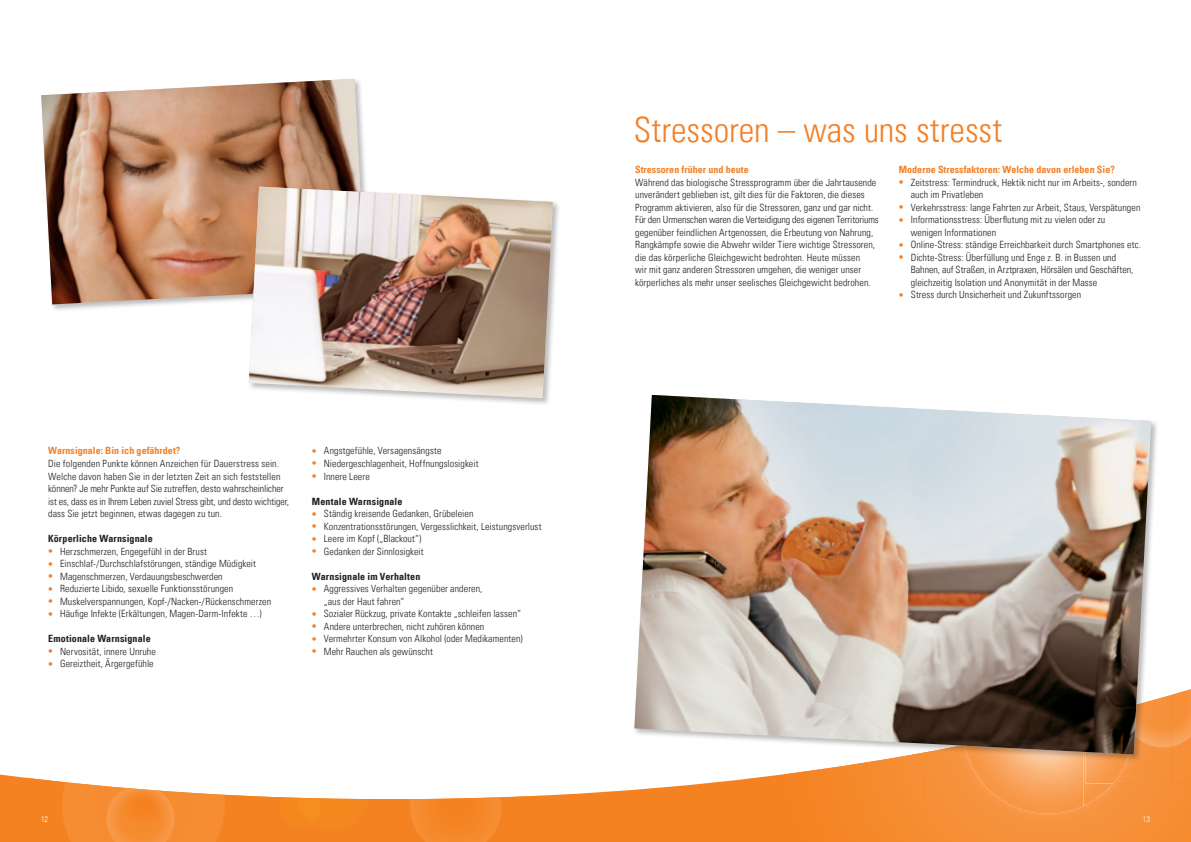
<style>
.page{position:relative;width:1191px;height:842px;background:#fff}
.page>*{position:absolute;margin:0;border:0;box-sizing:border-box;transform-origin:0 0}
.t1{font:35px "Univers Com 47 Light Cond";color:#f48026}
.t2{font:10px/12.5px "Univers Com 47 Light Cond";letter-spacing:.01em;color:#231f20}
.t3{font:10px "Univers Com 67 Bold Cond";letter-spacing:.005em;color:#f48026}
.t4{font:10px "Univers Com 67 Bold Cond";letter-spacing:.01em;color:#231f20}
.t5{font:8px "Univers Com 47 Light Cond";color:#fff}
</style>
<div class="page">
<svg style="left:0;top:774px;width:784px;height:68px;fill:#f58220"></svg>
<svg style="left:784px;top:762px;width:407px;height:80px;background:#f58d33"></svg>
<div style="left:924px;top:762px;width:71px;height:80px;background:#f69038"></div>
<div style="left:995px;top:783px;width:176px;height:59px;background:#f6923b"></div>
<img style="left:964px;top:762px;width:119px;height:52px">
<img style="left:1083px;top:762px;width:30px;height:44px">
<img style="left:1171px;top:689px;width:20px;height:94px">
<img style="left:1133px;top:695px;width:38px;height:88px">
<img style="left:1085px;top:762px;width:48px;height:21px">
<img style="left:26px;top:778px;width:45px;height:64px">
<img style="left:210px;top:794px;width:34px;height:48px">
<img style="left:405px;top:796px;width:132px;height:46px">
<img style="left:71px;top:783px;width:139px;height:59px">
<img style="left:244px;top:796px;width:113px;height:46px">
<div style="left:357px;top:799px;width:48px;height:43px;background:#f58220"></div>
<img style="left:261px;top:796px;width:1px;height:46px">
<div style="left:633px;top:393px;width:525px;height:369px;background:#231f20;opacity:.3"></div>
<img style="left:634px;top:395px;width:517px;height:359px">
<div style="left:40px;top:77px;width:333px;height:235px;background:#231f20;opacity:.3"></div>
<img style="left:41px;top:79px;width:324px;height:225px">
<div style="left:247px;top:185px;width:313px;height:221px;background:#231f20;opacity:.3"></div>
<img style="left:249px;top:187px;width:304px;height:211px">
<h1 class="t1" style="left:634px;top:109px;width:370px">Stressoren – was uns stresst</h1>
<p class="t3" style="left:48px;top:445px;width:134px">Warnsignale: Bin ich gefährdet?</p>
<p class="t2" style="left:48px;top:457px;width:242px">Die folgenden Punkte können Anzeichen für Dauerstress sein.<br>Welche davon haben Sie in der letzten Zeit an sich feststellen können? Je mehr Punkte auf Sie zutreffen, desto wahrscheinlicher ist es, dass es in Ihrem Leben zuviel Stress gibt, und desto wichtiger, dass Sie jetzt beginnen, etwas dagegen zu tun.</p>
<p class="t4" style="left:48px;top:532px;width:106px">Körperliche Warnsignale</p>
<p class="t2" style="left:60px;top:545px;width:213px">Herzschmerzen, Engegefühl in der Brust Einschlaf-/Durchschlafstörungen, ständige Müdigkeit Magenschmerzen, Verdauungsbeschwerden<br>Reduzierte Libido, sexuelle Funktionsstörungen Muskelverspannungen, Kopf-/Nacken-/Rückenschmerzen Häufige Infekte (Erkältungen, Magen-Darm-Infekte …)</p>
<p class="t4" style="left:48px;top:632px;width:104px">Emotionale Warnsignale</p>
<p class="t2" style="left:60px;top:645px;width:97px">Nervosität, innere Unruhe<br>Gereiztheit, Ärgergefühle</p>
<p class="t2" style="left:324px;top:445px;width:156px">Angstgefühle, Versagensängste<br>Niedergeschlagenheit, Hoffnungslosigkeit<br>Innere Leere</p>
<p class="t4" style="left:312px;top:495px;width:92px">Mentale Warnsignale</p>
<p class="t2" style="left:324px;top:507px;width:219px">Ständig kreisende Gedanken, Grübeleien Konzentrationsstörungen, Vergesslichkeit, Leistungsverlust Leere im Kopf („Blackout“)<br>Gedanken der Sinnlosigkeit</p>
<p class="t4" style="left:312px;top:570px;width:110px">Warnsignale im Verhalten</p>
<p class="t2" style="left:324px;top:582px;width:200px">Aggressives Verhalten gegenüber anderen,<br>„aus der Haut fahren“<br>Sozialer Rückzug, private Kontakte „schleifen lassen“ Andere unterbrechen, nicht zuhören können Vermehrter Konsum von Alkohol (oder Medikamenten)<br>Mehr Rauchen als gewünscht</p>
<p class="t3" style="left:635px;top:163px;width:115px">Stressoren früher und heute</p>
<p class="t2" style="left:635px;top:176px;width:245px">Während das biologische Stressprogramm über die Jahrtausende unverändert geblieben ist, gilt dies für die Faktoren, die dieses Programm aktivieren, also für die Stressoren, ganz und gar nicht.<br>Für den Urmenschen waren die Verteidigung des eigenen Territoriums gegenüber feindlichen Artgenossen, die Erbeutung von Nahrung, Rangkämpfe sowie die Abwehr wilder Tiere wichtige Stressoren, die das körperliche Gleichgewicht bedrohten. Heute müssen<br>wir mit ganz anderen Stressoren umgehen, die weniger unser körperliches als mehr unser seelisches Gleichgewicht bedrohen.</p>
<p class="t3" style="left:899px;top:163px;width:217px">Moderne Stressfaktoren: Welche davon erleben Sie?</p>
<p class="t2" style="left:910px;top:176px;width:231px">Zeitstress: Termindruck, Hektik nicht nur im Arbeits-, sondern auch im Privatleben<br>Verkehrsstress: lange Fahrten zur Arbeit, Staus, Verspätungen Informationsstress: Überflutung mit zu vielen oder zu<br>wenigen Informationen<br>Online-Stress: ständige Erreichbarkeit durch Smartphones etc.<br>Dichte-Stress: Überfüllung und Enge z. B. in Bussen und Bahnen, auf Straßen, in Arztpraxen, Hörsälen und Geschäften, gleichzeitig Isolation und Anonymität in der Masse<br>Stress durch Unsicherheit und Zukunftssorgen</p>
<p class="t5" style="left:41px;top:815px;width:9px">12</p>
<p class="t5" style="left:1142px;top:815px;width:9px">13</p>
</div>
